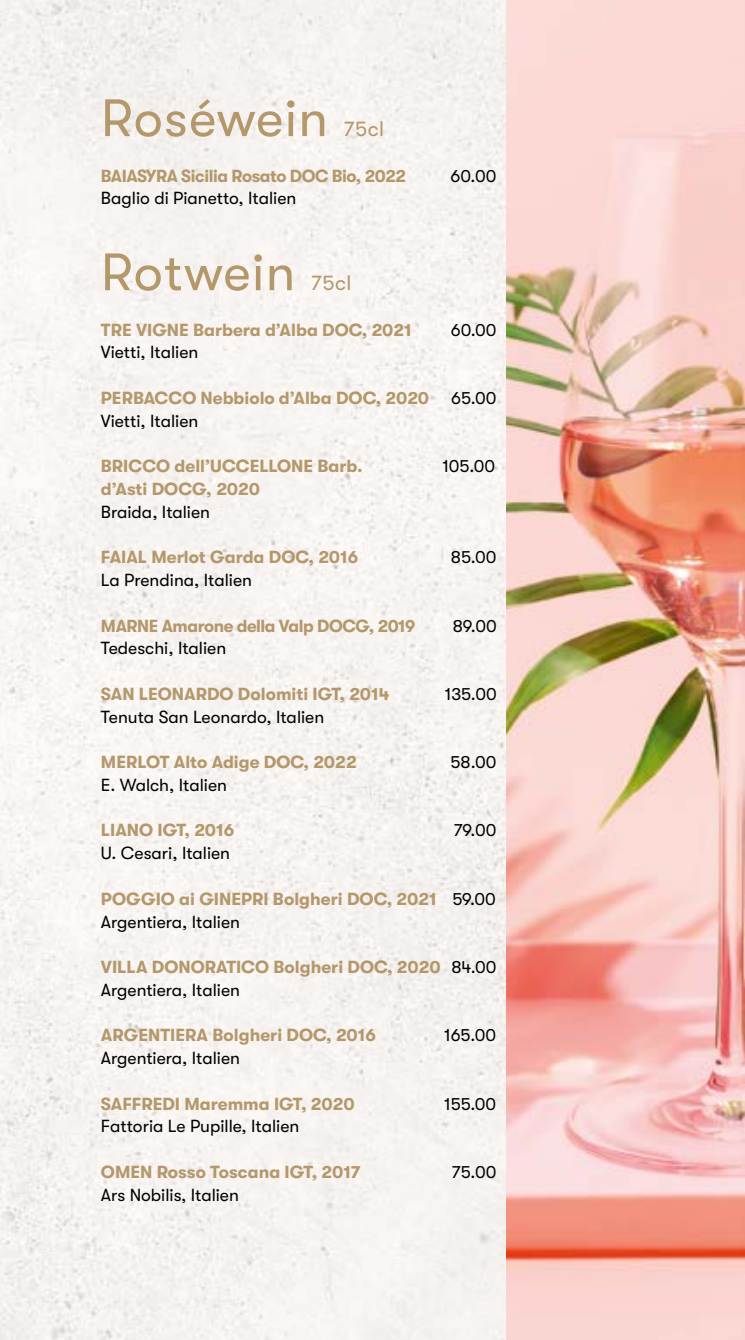
<style>
.page{position:relative;width:745px;height:1340px;background:#fff}
.page>*{position:absolute;margin:0;border:0;box-sizing:border-box;transform-origin:0 0}
.t1{font:52.5px "GT Walsheim";letter-spacing:.025em;color:#b4986c}
.t2{font:21px "GT Walsheim";letter-spacing:.025em;color:#b4986c}
.t3{font:700 17.5px/22.8px "GT Walsheim";color:#b4986c}
.t4{font:17.5px "GT Walsheim";color:#000}
.t5{font:700 17.5px "GT Walsheim";letter-spacing:-.025em;color:#b4986c}
.s1{font-weight:400;color:#000}
</style>
<div class="page">
<div style="left:0;top:0;width:506px;height:1339px;background:#f7f3f0"></div>
<img style="left:506px;top:0;width:238px;height:1339px">
<h1 class="t1" style="left:101px;top:89px;width:228px">Roséwein</h1>
<p class="t2" style="left:344px;top:117px;width:42px">75cl</p>
<p class="t5" style="left:101px;top:166px;width:306px">BAIASYRA Sicilia Rosato DOC Bio, 2022</p>
<p class="t4" style="left:450px;top:166px;width:47px">60.00</p>
<p class="t4" style="left:101px;top:189px;width:197px">Baglio di Pianetto, Italien</p>
<h1 class="t1" style="left:101px;top:243px;width:196px">Rotwein</h1>
<p class="t2" style="left:311px;top:271px;width:42px">75cl</p>
<p class="t3" style="left:101px;top:318px;width:312px">TRE VIGNE Barbera d’Alba DOC, 2021</p>
<p class="t4" style="left:450px;top:320px;width:47px">60.00</p>
<p class="t4" style="left:101px;top:343px;width:99px">Vietti, Italien</p>
<p class="t3" style="left:101px;top:386px;width:329px">PERBACCO Nebbiolo d’Alba DOC, 2020</p>
<p class="t4" style="left:451px;top:388px;width:47px">65.00</p>
<p class="t4" style="left:101px;top:411px;width:99px">Vietti, Italien</p>
<p class="t3" style="left:101px;top:455px;width:263px">BRICCO dell’UCCELLONE Barb.</p>
<p class="t4" style="left:442px;top:456px;width:54px">105.00</p>
<p class="t3" style="left:101px;top:477px;width:160px">d’Asti DOCG, 2020</p>
<p class="t4" style="left:101px;top:502px;width:111px">Braida, Italien</p>
<p class="t3" style="left:101px;top:546px;width:258px">FAIAL Merlot Garda DOC, 2016</p>
<p class="t4" style="left:450px;top:547px;width:47px">85.00</p>
<p class="t4" style="left:101px;top:570px;width:152px">La Prendina, Italien</p>
<p class="t5" style="left:101px;top:615px;width:316px">MARNE Amarone della Valp DOCG, 2019</p>
<p class="t4" style="left:452px;top:616px;width:45px">89.00</p>
<p class="t4" style="left:101px;top:638px;width:127px">Tedeschi, Italien</p>
<p class="t3" style="left:101px;top:682px;width:290px">SAN LEONARDO Dolomiti IGT, 2014</p>
<p class="t4" style="left:444px;top:684px;width:53px">135.00</p>
<p class="t4" style="left:101px;top:707px;width:225px">Tenuta San Leonardo, Italien</p>
<p class="t3" style="left:101px;top:750px;width:257px">MERLOT Alto Adige DOC, 2022</p>
<p class="t4" style="left:450px;top:752px;width:47px">58.00</p>
<p class="t4" style="left:101px;top:775px;width:127px">E. Walch, Italien</p>
<p class="t3" style="left:101px;top:819px;width:135px">LIANO IGT, 2016</p>
<p class="t4" style="left:453px;top:820px;width:44px">79.00</p>
<p class="t4" style="left:101px;top:843px;width:131px">U. Cesari, Italien</p>
<p class="t3" style="left:101px;top:887px;width:396px">POGGIO ai GINEPRI Bolgheri DOC, 2021 <span class="s1">59.00<br>Argentiera, Italien</span></p>
<p class="t3" style="left:101px;top:955px;width:397px">VILLA DONORATICO Bolgheri DOC, 2020 <span class="s1">84.00<br>Argentiera, Italien</span></p>
<p class="t3" style="left:101px;top:1023px;width:276px">ARGENTIERA Bolgheri DOC, 2016</p>
<p class="t4" style="left:444px;top:1025px;width:54px">165.00</p>
<p class="t4" style="left:101px;top:1048px;width:140px">Argentiera, Italien</p>
<p class="t3" style="left:101px;top:1092px;width:255px">SAFFREDI Maremma IGT, 2020</p>
<p class="t4" style="left:444px;top:1093px;width:54px">155.00</p>
<p class="t4" style="left:101px;top:1116px;width:200px">Fattoria Le Pupille, Italien</p>
<p class="t3" style="left:101px;top:1160px;width:261px">OMEN Rosso Toscana IGT, 2017</p>
<p class="t4" style="left:451px;top:1162px;width:46px">75.00</p>
<p class="t4" style="left:101px;top:1184px;width:139px">Ars Nobilis, Italien</p>
</div>
